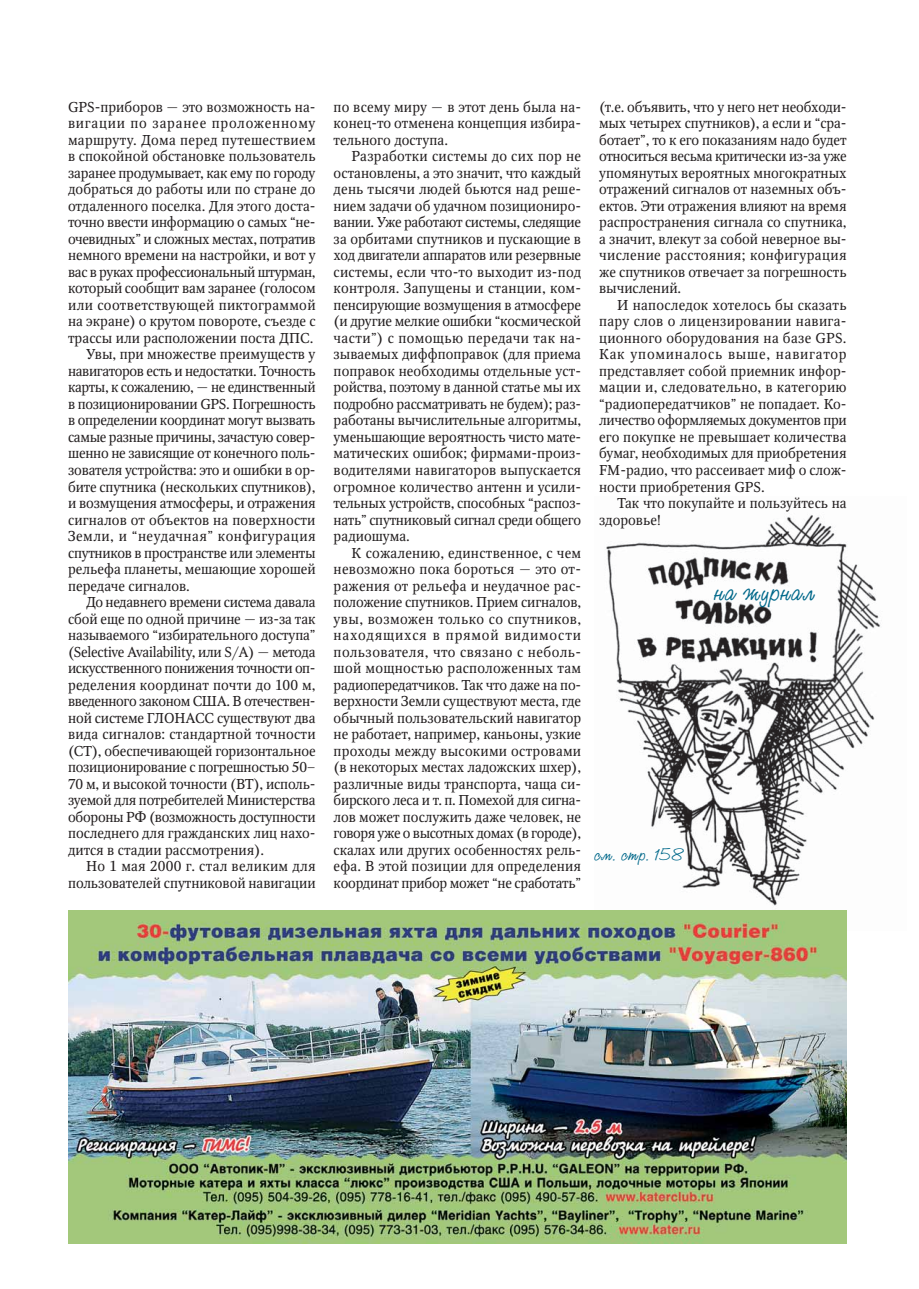
<style>
.page{position:relative;width:919px;height:1289px;background:#fff}
.page>*{position:absolute;margin:0;border:0;box-sizing:border-box;transform-origin:0 0}
.t1{font:27px "Studio Script C";color:#00688a}
.t2{font:18px "Studio Script C";color:#00688a}
.t3{font:14.25px/16.5px "Octava C";letter-spacing:-.01em;color:#231f20;text-align:justify}
.t4{font:14.25px "Octava C";letter-spacing:.02em;color:#231f20}
.t5{font:14.25px "Octava C";letter-spacing:.015em;color:#231f20}
.t6{font:14.25px "Octava C";letter-spacing:-.03em;color:#231f20}
.t7{font:14.25px "Octava C";letter-spacing:.01em;color:#231f20}
.t8{font:14.25px "Octava C";letter-spacing:.03em;color:#231f20}
.t9{font:14.25px "Octava C";letter-spacing:.05em;color:#231f20}
</style>
<div class="page">
<img style="left:606px;top:515px;width:275px;height:415px">
<img style="left:68px;top:910px;width:778px;height:333px">
<p class="t3" style="left:68px;top:100px;width:249px">GPS-приборов — это возможность на-</p>
<p class="t9" style="left:68px;top:118px;width:249px">вигации по заранее проложенному</p>
<p class="t4" style="left:68px;top:135px;width:249px">маршруту. Дома перед путешествием</p>
<p class="t3" style="left:68px;top:150px;width:249px">в спокойной обстановке пользователь</p>
<p class="t3" style="left:68px;top:166px;width:249px">заранее продумывает, как ему по городу</p>
<p class="t3" style="left:68px;top:183px;width:249px">добраться до работы или по стране до</p>
<p class="t3" style="left:68px;top:199px;width:249px">отдаленного поселка. Для этого доста-</p>
<p class="t3" style="left:68px;top:216px;width:249px">точно ввести информацию о самых “не-</p>
<p class="t3" style="left:68px;top:232px;width:249px">очевидных” и сложных местах, потратив</p>
<p class="t3" style="left:68px;top:249px;width:249px">немного времени на настройки, и вот у</p>
<p class="t6" style="left:68px;top:267px;width:249px">вас в руках профессиональный штурман,</p>
<p class="t3" style="left:68px;top:282px;width:249px">который сообщит вам заранее (голосом</p>
<p class="t4" style="left:68px;top:300px;width:249px">или соответствующей пиктограммой</p>
<p class="t3" style="left:68px;top:315px;width:249px">на экране) о крутом повороте, съезде с</p>
<p class="t3" style="left:68px;top:331px;width:247px">трассы или расположении поста ДПС.</p>
<p class="t3" style="left:86px;top:348px;width:231px">Увы, при множестве преимуществ у</p>
<p class="t3" style="left:68px;top:364px;width:249px">навигаторов есть и недостатки. Точность</p>
<p class="t3" style="left:68px;top:381px;width:249px">карты, к сожалению, — не единственный</p>
<p class="t3" style="left:68px;top:397px;width:249px">в позиционировании GPS. Погрешность</p>
<p class="t3" style="left:68px;top:414px;width:249px">в определении координат могут вызвать</p>
<p class="t3" style="left:68px;top:430px;width:249px">самые разные причины, зачастую совер-</p>
<p class="t3" style="left:68px;top:447px;width:249px">шенно не зависящие от конечного поль-</p>
<p class="t3" style="left:68px;top:463px;width:249px">зователя устройства: это и ошибки в ор-</p>
<p class="t3" style="left:68px;top:480px;width:249px">бите спутника (нескольких спутников),</p>
<p class="t3" style="left:68px;top:496px;width:249px">и возмущения атмосферы, и отражения</p>
<p class="t7" style="left:68px;top:514px;width:249px">сигналов от объектов на поверхности</p>
<p class="t8" style="left:68px;top:531px;width:249px">Земли, и “неудачная” конфигурация</p>
<p class="t3" style="left:68px;top:546px;width:249px">спутников в пространстве или элементы</p>
<p class="t3" style="left:68px;top:562px;width:249px">рельефа планеты, мешающие хорошей</p>
<p class="t3" style="left:68px;top:579px;width:123px">передаче сигналов.</p>
<p class="t3" style="left:86px;top:595px;width:231px">До недавнего времени система давала</p>
<p class="t3" style="left:68px;top:612px;width:249px">сбой еще по одной причине — из-за так</p>
<p class="t3" style="left:68px;top:628px;width:249px">называемого “избирательного доступа”</p>
<p class="t3" style="left:68px;top:645px;width:249px">(Selective Availability, или S/A) — метода</p>
<p class="t3" style="left:68px;top:661px;width:249px">искусственного понижения точности оп-</p>
<p class="t5" style="left:68px;top:679px;width:249px">ределения координат почти до 100 м,</p>
<p class="t3" style="left:68px;top:694px;width:249px">введенного законом США. В отечествен-</p>
<p class="t3" style="left:68px;top:711px;width:249px">ной системе ГЛОНАСС существуют два</p>
<p class="t5" style="left:68px;top:729px;width:249px">вида сигналов: стандартной точности</p>
<p class="t3" style="left:68px;top:744px;width:249px">(СТ), обеспечивающей горизонтальное</p>
<p class="t3" style="left:68px;top:760px;width:249px">позиционирование с погрешностью 50–</p>
<p class="t3" style="left:68px;top:777px;width:249px">70 м, и высокой точности (ВТ), исполь-</p>
<p class="t3" style="left:68px;top:793px;width:249px">зуемой для потребителей Министерства</p>
<p class="t3" style="left:68px;top:810px;width:249px">обороны РФ (возможность доступности</p>
<p class="t3" style="left:68px;top:826px;width:249px">последнего для гражданских лиц нахо-</p>
<p class="t3" style="left:68px;top:843px;width:197px">дится в стадии рассмотрения).</p>
<p class="t4" style="left:86px;top:861px;width:231px">Но 1 мая 2000 г. стал великим для</p>
<p class="t3" style="left:68px;top:876px;width:249px">пользователей спутниковой навигации</p>
<p class="t3" style="left:333px;top:100px;width:249px">по всему миру — в этот день была на&shy;конец-то отменена концепция избира&shy;тельного доступа.</p>
<p class="t3" style="left:333px;top:150px;width:249px;text-indent:18px">Разработки системы до сих пор не остановлены, а это значит, что каждый день тысячи людей бьются над реше&shy;нием задачи об удачном позициониро&shy;вании. Уже работают системы, следящие за орбитами спутников и пускающие в ход двигатели аппаратов или резервные системы, если что-то выходит из-под контроля. Запущены и станции, ком&shy;пенсирующие возмущения в атмосфере (и другие мелкие ошибки “космической части”) с помощью передачи так на&shy;зываемых диффпоправок (для приема поправок необходимы отдельные уст&shy;ройства, поэтому в данной статье мы их подробно рассматривать не будем); раз&shy;работаны вычислительные алгоритмы, уменьшающие вероятность чисто мате&shy;матических ошибок; фирмами-произ&shy;водителями навигаторов выпускается огромное количество антенн и усили&shy;тельных устройств, способных “распоз&shy;нать” спутниковый сигнал среди общего радиошума.</p>
<p class="t3" style="left:333px;top:546px;width:249px;text-indent:18px">К сожалению, единственное, с чем невозможно пока бороться — это от&shy;ражения от рельефа и неудачное рас&shy;положение спутников. Прием сигналов, увы, возможен только со спутников, находящихся в прямой видимости пользователя, что связано с неболь&shy;шой мощностью расположенных там радиопередатчиков. Так что даже на по&shy;верхности Земли существуют места, где обычный пользовательский навигатор не работает, например, каньоны, узкие проходы между высокими островами (в некоторых местах ладожских шхер), различные виды транспорта, чаща си&shy;бирского леса и т. п. Помехой для сигна&shy;лов может послужить даже человек, не говоря уже о высотных домах (в городе), скалах или других особенностях рель&shy;ефа. В этой позиции для определения координат прибор может “не сработать”</p>
<p class="t3" style="left:599px;top:100px;width:249px">(т.е. объявить, что у него нет необходи&shy;мых четырех спутников), а если и “сра&shy;ботает”, то к его показаниям надо будет относиться весьма критически из-за уже упомянутых вероятных многократных отражений сигналов от наземных объ&shy;ектов. Эти отражения влияют на время распространения сигнала со спутника, а значит, влекут за собой неверное вы&shy;числение расстояния; конфигурация же спутников отвечает за погрешность вычислений.</p>
<p class="t3" style="left:599px;top:298px;width:249px;text-indent:18px">И напоследок хотелось бы сказать пару слов о лицензировании навига&shy;ционного оборудования на базе GPS.<br>Как упоминалось выше, навигатор представляет собой приемник инфор&shy;мации и, следовательно, в категорию “радиопередатчиков” не попадает. Ко&shy;личество оформляемых документов при его покупке не превышает количества бумаг, необходимых для приобретения FM-радио, что рассеивает миф о слож&shy;ности приобретения GPS.</p>
<p class="t3" style="left:599px;top:496px;width:249px;text-indent:18px">Так что покупайте и пользуйтесь на здоровье!</p>
<h1 class="t1" style="left:713px;top:575px;width:103px">на журнал</h1>
<p class="t2" style="left:594px;top:842px;width:91px">см. стр. 158</p>
</div>
